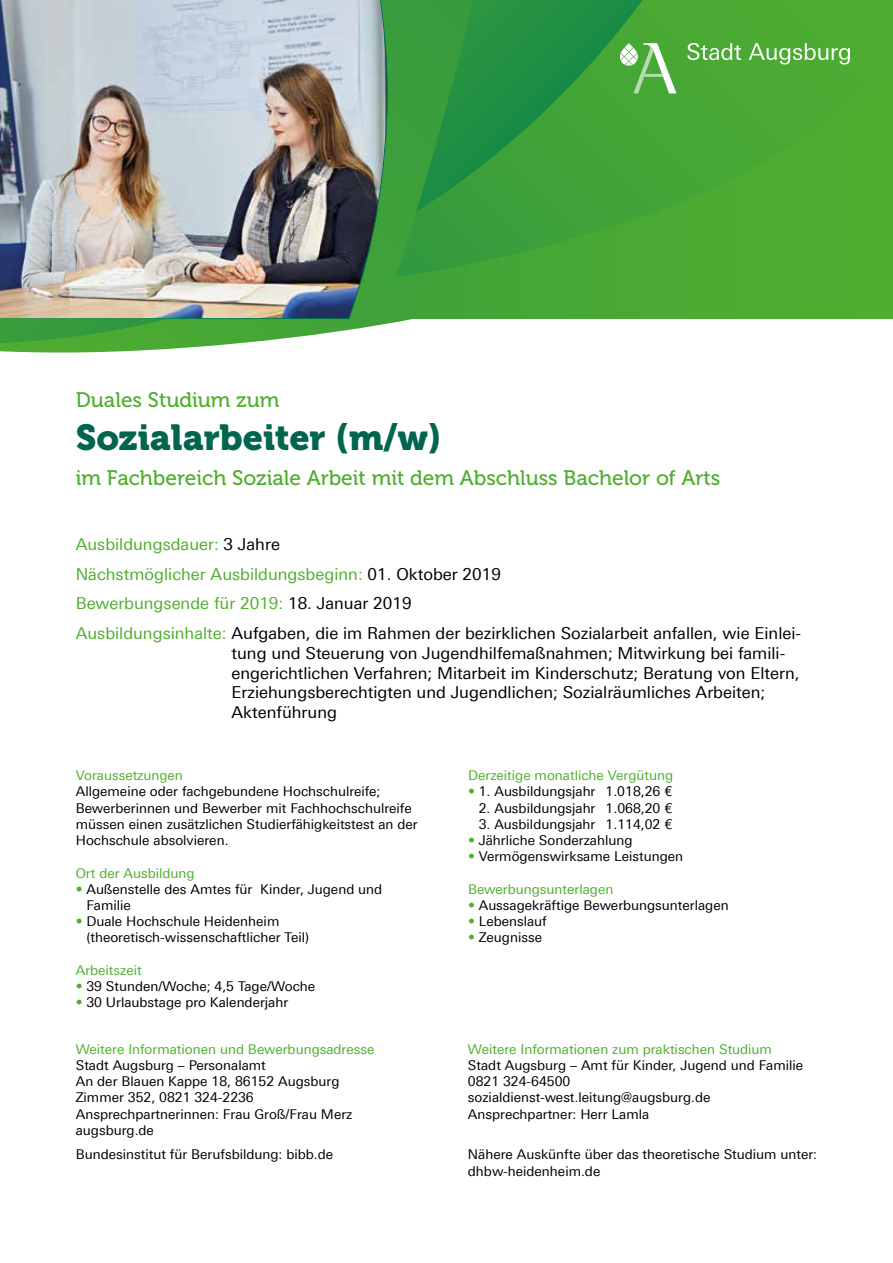
<style>
.page{position:relative;width:893px;height:1263px;background:#fff}
.page>*{position:absolute;margin:0;border:0;box-sizing:border-box;transform-origin:0 0}
.t1{font:36px "Museo 900";color:#00654f}
.t2{font:21px "Museo 500";color:#50ae2f}
.t3{font:16.5px/29.7px "Univers For Augsburg";color:#000}
.t4{font:13.5px/16.2px "Univers For Augsburg";color:#000}
.t5{font:13.5px "Univers For Augsburg";color:#50ae2f}
.s1{color:#50ae2f}
</style>
<div class="page">
<svg style="left:0;top:343px;width:240px;height:10px"></svg>
<div style="left:0;top:0;width:893px;height:319px;background:#4cab32"></div>
<svg style="left:0;top:0;width:643px;height:343px"></svg>
<svg style="left:388px;top:0;width:86px;height:319px"></svg>
<svg style="left:350px;top:0;width:38px;height:319px"></svg>
<img style="left:0;top:0;width:350px;height:319px">
<svg style="left:687px;top:43px;width:54px;height:17px"></svg>
<svg style="left:749px;top:43px;width:101px;height:21px"></svg>
<svg style="left:620px;top:43px;width:56px;height:50px"></svg>
<h2 class="t2" style="left:76px;top:388px;width:205px">Duales Studium zum</h2>
<h1 class="t1" style="left:76px;top:417px;width:367px">Sozialarbeiter (m/w)</h1>
<h2 class="t2" style="left:76px;top:466px;width:646px">im Fachbereich Soziale Arbeit mit dem Abschluss Bachelor of Arts</h2>
<p class="t3" style="left:76px;top:529px;width:727px"><span class="s1">Ausbildungsdauer:</span> 3 Jahre<br><span class="s1">Nächstmöglicher Ausbildungsbeginn:</span> 01. Oktober 2019<br><span class="s1">Bewerbungsende für 2019:</span> 18. Januar 2019<br><span class="s1">Ausbildungsinhalte:</span> Aufgaben, die im Rahmen der bezirklichen Sozialarbeit anfallen, wie Einlei-</p>
<p class="t3" style="left:231px;top:643px;width:570px;line-height:19.8px">tung und Steuerung von Jugendhilfemaßnahmen; Mitwirkung bei famili&shy;engerichtlichen Verfahren; Mitarbeit im Kinderschutz; Beratung von Eltern, Erziehungsberechtigten und Jugendlichen; Sozialräumliches Arbeiten; Aktenführung</p>
<p class="t5" style="left:76px;top:768px;width:109px">Voraussetzungen</p>
<p class="t4" style="left:76px;top:784px;width:343px">Allgemeine oder fachgebundene Hochschulreife; Bewerberinnen und Bewerber mit Fachhochschulreife müssen einen zusätzlichen Studierfähigkeitstest an der Hochschule absolvieren.</p>
<p class="t5" style="left:76px;top:865px;width:120px">Ort der Ausbildung</p>
<p class="t4" style="left:86px;top:881px;width:297px;text-indent:-11px"><span class="s1">•</span> Außenstelle des Amtes für Kinder, Jugend und<br>Familie</p>
<p class="t4" style="left:86px;top:913px;width:224px;text-indent:-11px"><span class="s1">•</span> Duale Hochschule Heidenheim (theoretisch-wissenschaftlicher Teil)</p>
<p class="t5" style="left:76px;top:962px;width:67px">Arbeitszeit</p>
<p class="t4" style="left:76px;top:978px;width:241px"><span class="s1">•</span> 39 Stunden/Woche; 4,5 Tage/Woche</p>
<p class="t4" style="left:76px;top:994px;width:214px"><span class="s1">•</span> 30 Urlaubstage pro Kalenderjahr</p>
<p class="t5" style="left:76px;top:1041px;width:300px">Weitere Informationen und Bewerbungsadresse</p>
<p class="t4" style="left:76px;top:1057px;width:278px">Stadt Augsburg – Personalamt<br>An der Blauen Kappe 18, 86152 Augsburg<br>Zimmer 352, 0821 324-2236<br>Ansprechpartnerinnen: Frau Groß/Frau Merz augsburg.de</p>
<p class="t4" style="left:76px;top:1146px;width:259px">Bundesinstitut für Berufsbildung: bibb.de</p>
<p class="t5" style="left:468px;top:768px;width:207px">Derzeitige monatliche Vergütung</p>
<p class="t4" style="left:468px;top:784px;width:206px"><span class="s1">•</span> 1. Ausbildungsjahr 1.018,26 €</p>
<p class="t4" style="left:479px;top:800px;width:195px">2. Ausbildungsjahr 1.068,20 €</p>
<p class="t4" style="left:479px;top:816px;width:195px">3. Ausbildungsjahr 1.114,02 €</p>
<p class="t4" style="left:468px;top:832px;width:166px"><span class="s1">•</span> Jährliche Sonderzahlung</p>
<p class="t4" style="left:468px;top:848px;width:217px"><span class="s1">•</span> Vermögenswirksame Leistungen</p>
<p class="t5" style="left:468px;top:881px;width:147px">Bewerbungsunterlagen</p>
<p class="t4" style="left:468px;top:897px;width:262px"><span class="s1">•</span> Aussagekräftige Bewerbungsunterlagen</p>
<p class="t4" style="left:468px;top:913px;width:80px"><span class="s1">•</span> Lebenslauf</p>
<p class="t4" style="left:468px;top:929px;width:75px"><span class="s1">•</span> Zeugnisse</p>
<p class="t5" style="left:468px;top:1041px;width:306px">Weitere Informationen zum praktischen Studium</p>
<p class="t4" style="left:468px;top:1057px;width:337px">Stadt Augsburg – Amt für Kinder, Jugend und Familie 0821 324-64500 sozialdienst-west.leitung@augsburg.de Ansprechpartner: Herr Lamla</p>
<p class="t4" style="left:468px;top:1146px;width:351px">Nähere Auskünfte über das theoretische Studium unter: dhbw-heidenheim.de</p>
</div>
